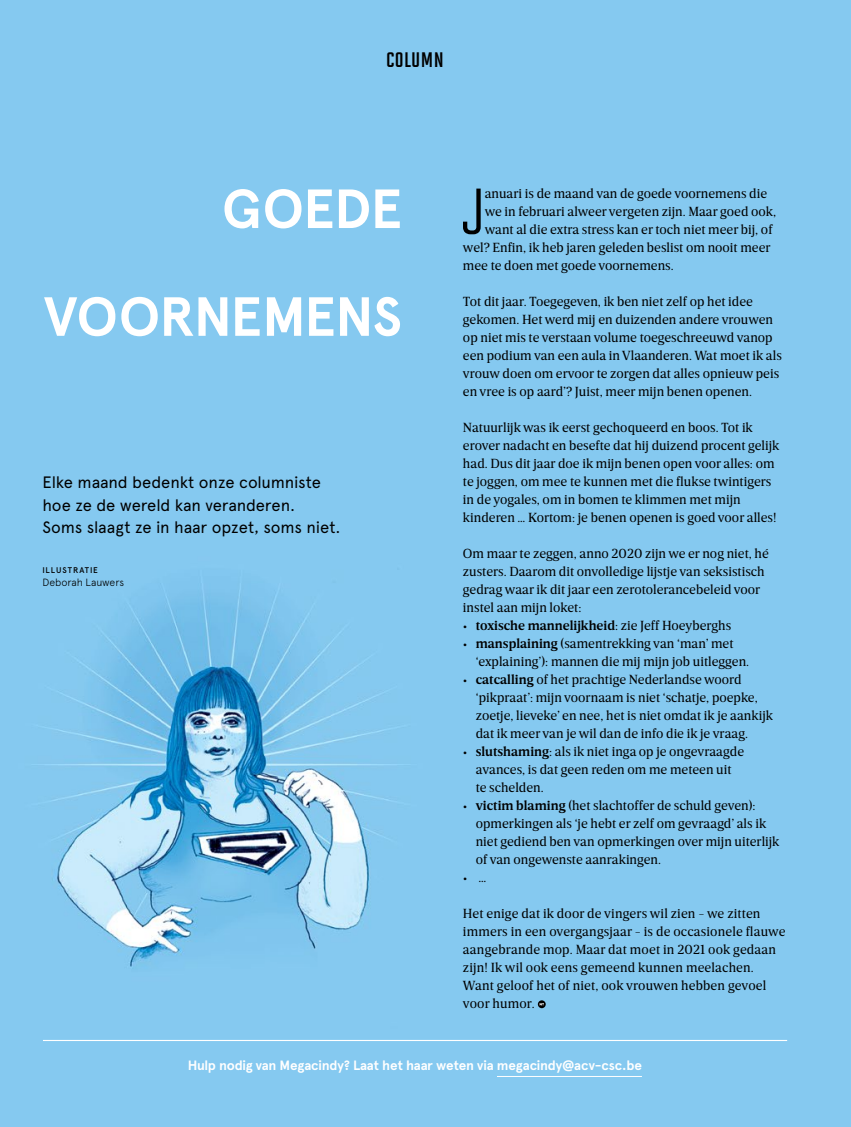
<style>
.page{position:relative;width:851px;height:1127px;background:#fff}
.page>*{position:absolute;margin:0;border:0;box-sizing:border-box;transform-origin:0 0}
.t1{font:500 64.95px "Solano Gothic MVB";color:#000}
.t2{font:700 55.05px "Apercu Pro";letter-spacing:-.02em;color:#fff}
.t3{font:700 21px "Solano Gothic MVB";letter-spacing:.02em;color:#000}
.t4{font:16.5px/22.5px "Apercu Pro";letter-spacing:-.01em;color:#000}
.t5{font:13.5px/18px "Breve News";color:#000}
.t6{font:700 13.5px "Apercu Pro";letter-spacing:-.01em;color:#fff}
.t7{font:600 13.5px "Breve News";color:#000}
.t8{font:300 10.5px "Apercu";letter-spacing:-.005em;color:#000}
.t9{font:500 8.25px "Apercu Pro";letter-spacing:.11em;color:#000}
.s1{font-weight:400}
.s2{font-weight:600}
</style>
<div class="page">
<img style="left:0;top:0;width:850px;height:1127px">
<hr style="left:497px;top:1076px;width:144px;height:1px;background:#fff">
<hr style="left:43px;top:1040px;width:744px;height:1px;background:#fff">
<svg style="left:537px;top:1000px;width:8px;height:8px"></svg>
<h3 class="t3" style="left:386px;top:48px;width:59px">COLUMN</h3>
<h2 class="t2" style="left:222px;top:167px;width:182px">GOEDE</h2>
<h2 class="t2" style="left:44px;top:275px;width:359px">VOORNEMENS</h2>
<p class="t4" style="left:43px;top:470px;width:299px">Elke maand bedenkt onze columniste hoe ze de wereld kan veranderen.<br>Soms slaagt ze in haar opzet‚ soms niet.</p>
<p class="t9" style="left:43px;top:564px;width:57px">ILLUSTRATIE</p>
<p class="t8" style="left:43px;top:576px;width:83px">Deborah Lauwers</p>
<h1 class="t1" style="left:462px;top:176px;width:24px">J</h1>
<p class="t5" style="left:484px;top:185px;width:284px">anuari is de maand van de goede voornemens die</p>
<p class="t5" style="left:484px;top:203px;width:293px">we in februari alweer vergeten zijn. Maar goed ook,</p>
<p class="t5" style="left:484px;top:221px;width:289px">want al die extra stress kan er toch niet meer bij, of</p>
<p class="t5" style="left:463px;top:239px;width:309px">wel? Enfin, ik heb jaren geleden beslist om nooit meer</p>
<p class="t5" style="left:463px;top:257px;width:212px">mee te doen met goede voornemens.</p>
<p class="t5" style="left:463px;top:293px;width:320px">Tot dit jaar. Toegegeven, ik ben niet zelf op het idee gekomen. Het werd mij en duizenden andere vrouwen op niet mis te verstaan volume toegeschreeuwd vanop een podium van een aula in Vlaanderen. Wat moet ik als vrouw doen om ervoor te zorgen dat alles opnieuw peis en vree is op aard’? Juist, meer mijn benen openen.</p>
<p class="t5" style="left:463px;top:419px;width:318px">Natuurlijk was ik eerst gechoqueerd en boos. Tot ik erover nadacht en besefte dat hij duizend procent gelijk had. Dus dit jaar doe ik mijn benen open voor alles: om te joggen, om mee te kunnen met die flukse twintigers in de yogales, om in bomen te klimmen met mijn kinderen … Kortom: je benen openen is goed voor alles!</p>
<p class="t5" style="left:463px;top:545px;width:307px">Om maar te zeggen, anno 2020 zijn we er nog niet, hé zusters. Daarom dit onvolledige lijstje van seksistisch gedrag waar ik dit jaar een zerotolerancebeleid voor instel aan mijn loket:</p>
<p class="t7" style="left:463px;top:618px;width:270px">• toxische mannelijkheid<span class="s1">: zie Jeff Hoeyberghs</span></p>
<p class="t5" style="left:475px;top:635px;width:275px;text-indent:-13px"><span class="s2">• mansplaining</span> (samentrekking van ‘man’ met ‘explaining’): mannen die mij mijn job uitleggen.</p>
<p class="t5" style="left:475px;top:671px;width:299px;text-indent:-13px"><span class="s2">• catcalling</span> of het prachtige Nederlandse woord ‘pikpraat’: mijn voornaam is niet ‘schatje, poepke, zoetje, lieveke’ en nee, het is niet omdat ik je aankijk dat ik meer van je wil dan de info die ik je vraag.</p>
<p class="t5" style="left:475px;top:743px;width:270px;text-indent:-13px"><span class="s2">• slutshaming</span>: als ik niet inga op je ongevraagde avances, is dat geen reden om me meteen uit te schelden.</p>
<p class="t5" style="left:475px;top:797px;width:305px;text-indent:-13px"><span class="s2">• victim blaming</span> (het slachtoffer de schuld geven): opmerkingen als ‘je hebt er zelf om gevraagd’ als ik niet gediend ben van opmerkingen over mijn uiterlijk of van ongewenste aanrakingen.</p>
<p class="t5" style="left:463px;top:868px;width:25px">• …</p>
<p class="t5" style="left:463px;top:904px;width:324px">Het enige dat ik door de vingers wil zien - we zitten immers in een overgangsjaar - is de occasionele flauwe aangebrande mop. Maar dat moet in 2021 ook gedaan zijn! Ik wil ook eens gemeend kunnen meelachen.<br>Want geloof het of niet, ook vrouwen hebben gevoel voor humor.</p>
<p class="t6" style="left:188px;top:1055px;width:455px">Hulp nodig van Megacindy? Laat het haar weten via megacindy@acv-csc.be</p>
</div>
